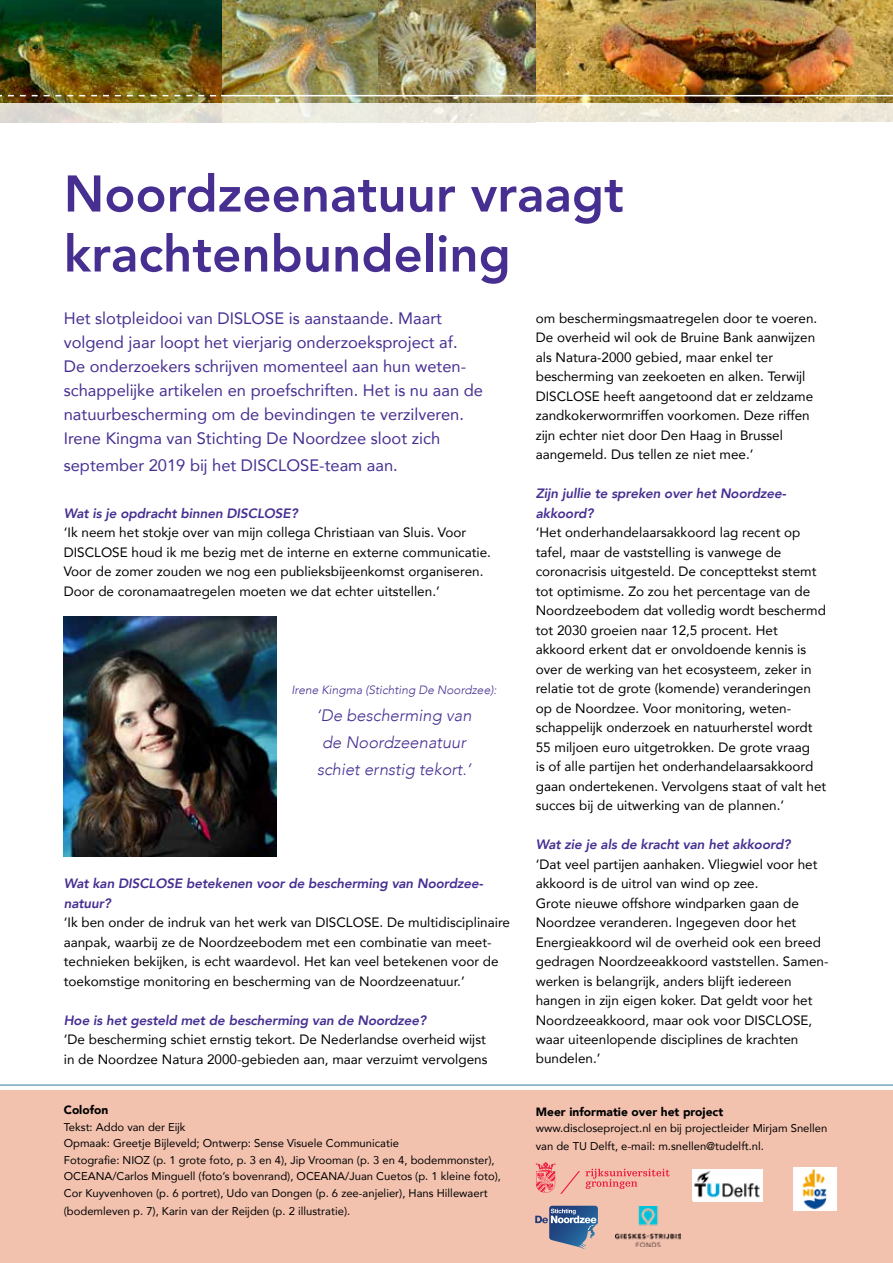
<style>
.page{position:relative;width:893px;height:1263px;background:#fff}
.page>*{position:absolute;margin:0;border:0;box-sizing:border-box;transform-origin:0 0}
.t1{font:800 51px/60px "Avenir";color:#472f92}
.t2{font:16.5px/24px "Avenir";color:#472f92}
.t3{font:italic 300 16.5px/27px "Avenir";color:#472f92;text-align:center}
.t4{font:13.5px/19.5px "Avenir";color:#000}
.t5{font:italic 800 13.5px/19.5px "Avenir";letter-spacing:-.01em;color:#472f92}
.t6{font:900 12px "Avenir";color:#000}
.t7{font:italic 300 12px "Avenir";color:#472f92}
.t8{font:11.25px/16.5px "Avenir";color:#000}
</style>
<div class="page">
<img style="left:536px;top:0;width:357px;height:103px">
<img style="left:221px;top:0;width:157px;height:103px">
<img style="left:378px;top:0;width:158px;height:103px">
<img style="left:0;top:0;width:221px;height:103px">
<hr style="left:221px;top:95px;width:672px;height:1px;background:#fff">
<svg style="left:0;top:95px;width:216px;height:1px"></svg>
<svg style="left:0;top:103px;width:893px;height:20px;background:#eae7da"></svg>
<div style="left:0;top:1091px;width:893px;height:172px;background:#f3c2af"></div>
<img style="left:615px;top:1206px;width:66px;height:41px">
<svg style="left:535px;top:1206px;width:63px;height:43px"></svg>
<img style="left:793px;top:1167px;width:43px;height:43px">
<svg style="left:586px;top:1169px;width:84px;height:20px"></svg>
<svg style="left:536px;top:1162px;width:44px;height:32px"></svg>
<hr style="left:0;top:1085px;width:893px;height:1px;background:#2b7ca5">
<img style="left:693px;top:1169px;width:69px;height:32px">
<img style="left:64px;top:617px;width:212px;height:240px">
<h1 class="t1" style="left:64px;top:164px;width:562px">Noordzeenatuur vraagt krachtenbundeling</h1>
<p class="t4" style="left:536px;top:308px;width:283px">om beschermingsmaatregelen door te voeren.<br>De overheid wil ook de Bruine Bank aanwijzen als Natura-2000 gebied, maar enkel ter bescherming van zeekoeten en alken. Terwijl DISCLOSE heeft aangetoond dat er zeldzame zandkokerwormriffen voorkomen. Deze riffen zijn echter niet door Den Haag in Brussel aangemeld. Dus tellen ze niet mee.’</p>
<p class="t5" style="left:536px;top:484px;width:252px">Zijn jullie te spreken over het Noordzee&shy;akkoord?</p>
<p class="t4" style="left:536px;top:522px;width:292px">‘Het onderhandelaarsakkoord lag recent op tafel, maar de vaststelling is vanwege de coronacrisis uitgesteld. De concepttekst stemt tot optimisme. Zo zou het percentage van de Noordzeebodem dat volledig wordt beschermd tot 2030 groeien naar 12,5 procent. Het akkoord erkent dat er onvoldoende kennis is over de werking van het ecosysteem, zeker in relatie tot de grote (komende) veranderingen op de Noordzee. Voor monitoring, weten&shy;schappelijk onderzoek en natuurherstel wordt 55 miljoen euro uitgetrokken. De grote vraag<br>is of alle partijen het onderhandelaarsakkoord gaan ondertekenen. Vervolgens staat of valt het succes bij de uitwerking van de plannen.’</p>
<p class="t5" style="left:536px;top:835px;width:256px">Wat zie je als de kracht van het akkoord?</p>
<p class="t4" style="left:536px;top:854px;width:293px">‘Dat veel partijen aanhaken. Vliegwiel voor het akkoord is de uitrol van wind op zee.<br>Grote nieuwe offshore windparken gaan de Noordzee veranderen. Ingegeven door het Energieakkoord wil de overheid ook een breed gedragen Noordzeeakkoord vaststellen. Samen&shy;werken is belangrijk, anders blijft iedereen hangen in zijn eigen koker. Dat geldt voor het Noordzeeakkoord, maar ook voor DISCLOSE, waar uiteenlopende disciplines de krachten bundelen.’</p>
<p class="t2" style="left:64px;top:306px;width:421px">Het slotpleidooi van DISLOSE is aanstaande. Maart volgend jaar loopt het vierjarig onderzoeksproject af.<br>De onderzoekers schrijven momenteel aan hun weten&shy;schappelijke artikelen en proefschriften. Het is nu aan de natuurbescherming om de bevindingen te verzilveren.<br>Irene Kingma van Stichting De Noordzee sloot zich</p>
<p class="t2" style="left:64px;top:453px;width:335px">september 2019 bij het DISCLOSE-team aan.</p>
<p class="t5" style="left:64px;top:503px;width:235px">Wat is je opdracht binnen DISCLOSE?</p>
<p class="t4" style="left:64px;top:522px;width:429px">‘Ik neem het stokje over van mijn collega Christiaan van Sluis. Voor DISCLOSE houd ik me bezig met de interne en externe communicatie.<br>Voor de zomer zouden we nog een publieksbijeenkomst organiseren.<br>Door de coronamaatregelen moeten we dat echter uitstellen.’</p>
<p class="t7" style="left:291px;top:683px;width:207px">Irene Kingma (Stichting De Noordzee):</p>
<p class="t3" style="left:317px;top:702px;width:156px">‘De bescherming van de Noordzeenatuur schiet ernstig tekort.’</p>
<p class="t5" style="left:64px;top:874px;width:421px">Wat kan DISCLOSE betekenen voor de bescherming van Noordzee&shy;natuur?</p>
<p class="t4" style="left:64px;top:912px;width:448px">‘Ik ben onder de indruk van het werk van DISCLOSE. De multidisciplinaire aanpak, waarbij ze de Noordzeebodem met een combinatie van meet&shy;technieken bekijken, is echt waardevol. Het kan veel betekenen voor de toekomstige monitoring en bescherming van de Noordzeenatuur.’</p>
<p class="t5" style="left:64px;top:1010px;width:364px">Hoe is het gesteld met de bescherming van de Noordzee?</p>
<p class="t4" style="left:64px;top:1029px;width:425px">‘De bescherming schiet ernstig tekort. De Nederlandse overheid wijst in de Noordzee Natura 2000-gebieden aan, maar verzuimt vervolgens</p>
<p class="t6" style="left:64px;top:1100px;width:46px">Colofon</p>
<p class="t8" style="left:64px;top:1118px;width:439px">Tekst: Addo van der Eijk<br>Opmaak: Greetje Bijleveld; Ontwerp: Sense Visuele Communicatie<br>Fotografie: NIOZ (p. 1 grote foto, p. 3 en 4), Jip Vrooman (p. 3 en 4, bodemmonster), OCEANA/Carlos Minguell (foto’s bovenrand), OCEANA/Juan Cuetos (p. 1 kleine foto), Cor Kuyvenhoven (p. 6 portret), Udo van Dongen (p. 6 zee-anjelier), Hans Hillewaert</p>
<p class="t8" style="left:64px;top:1202px;width:288px">(bodemleven p. 7), Karin van der Reijden (p. 2 illustratie).</p>
<p class="t6" style="left:536px;top:1101px;width:189px">Meer informatie over het project</p>
<p class="t8" style="left:536px;top:1119px;width:293px;line-height:18px">www.discloseproject.nl en bij projectleider Mirjam Snellen van de TU Delft, e-mail: m.snellen@tudelft.nl.</p>
</div>
